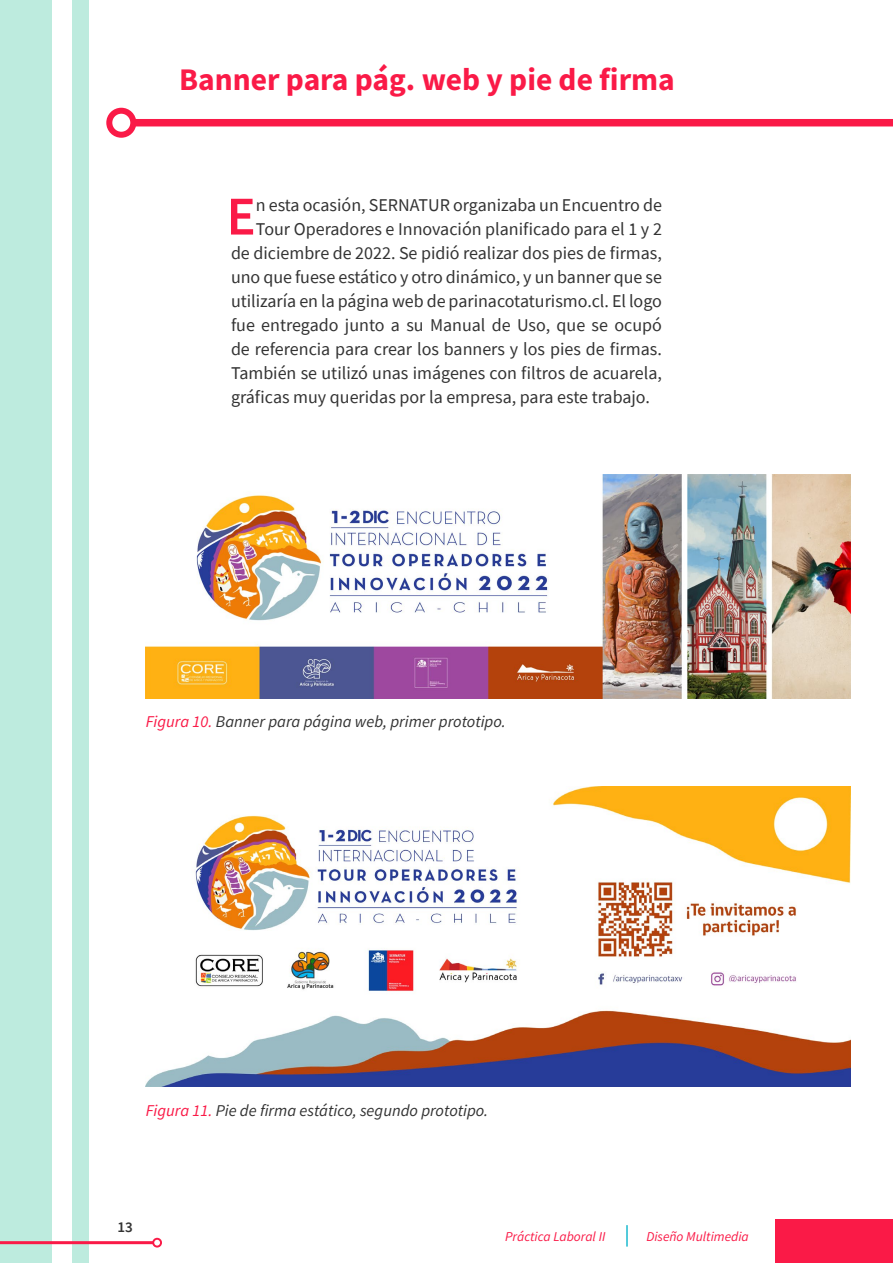
<style>
.page{position:relative;width:893px;height:1263px;background:#fff}
.page>*{position:absolute;margin:0;border:0;box-sizing:border-box;transform-origin:0 0}
.t1{font:600 54.75px "Source Sans Pro";color:#fa1a47}
.t2{font:700 31.5px "Source Sans Pro";color:#fa1a47}
.t3{font:18px "Source Sans Pro";color:#333}
.t4{font:italic 16.5px "Source Sans Pro";color:#333}
.t5{font:600 15px "Source Sans Pro";color:#333}
.t6{font:italic 13.5px "Source Sans Pro";color:#fa1a47}
.s1{color:#fa1a47}
</style>
<div class="page">
<div style="left:0;top:0;width:52px;height:1263px;background:#bdebde"></div>
<div style="left:72px;top:0;width:17px;height:1263px;background:#bdebde"></div>
<div style="left:775px;top:1220px;width:118px;height:43px;background:#fa1a47"></div>
<div style="left:133px;top:119px;width:760px;height:7px;background:#fa1a47"></div>
<div style="left:106px;top:108px;width:30px;height:30px;border:6px solid #fa1a47;border-radius:50%"></div>
<hr style="left:626px;top:1225px;width:2px;height:21px;background:#1cbacf">
<hr style="left:0;top:1241px;width:153px;height:3px;background:#fa1a47">
<div style="left:152px;top:1238px;width:10px;height:9px;border:2px solid #fa1a47;border-radius:50%"></div>
<img style="left:146px;top:475px;width:704px;height:224px">
<img style="left:146px;top:787px;width:704px;height:299px">
<h2 class="t2" style="left:179px;top:58px;width:497px">Banner para pág. web y pie de firma</h2>
<h1 class="t1" style="left:226px;top:182px;width:31px">E</h1>
<p class="t3" style="left:256px;top:193px;width:408px">n esta ocasión, SERNATUR organizaba un Encuentro de</p>
<p class="t3" style="left:256px;top:217px;width:408px">Tour Operadores e Innovación planificado para el 1 y 2</p>
<p class="t3" style="left:231px;top:241px;width:432px">de diciembre de 2022. Se pidió realizar dos pies de firmas,</p>
<p class="t3" style="left:231px;top:265px;width:432px">uno que fuese estático y otro dinámico, y un banner que se</p>
<p class="t3" style="left:231px;top:289px;width:432px">utilizaría en la página web de parinacotaturismo.cl. El logo</p>
<p class="t3" style="left:231px;top:313px;width:432px">fue entregado junto a su Manual de Uso, que se ocupó</p>
<p class="t3" style="left:231px;top:337px;width:432px">de referencia para crear los banners y los pies de firmas.</p>
<p class="t3" style="left:231px;top:361px;width:432px">También se utilizó unas imágenes con filtros de acuarela,</p>
<p class="t3" style="left:231px;top:385px;width:420px">gráficas muy queridas por la empresa, para este trabajo.</p>
<p class="t4" style="left:146px;top:711px;width:362px"><span class="s1">Figura 10.</span> Banner para página web, primer prototipo.</p>
<p class="t4" style="left:146px;top:1100px;width:344px"><span class="s1">Figura 11.</span> Pie de firma estático, segundo prototipo.</p>
<p class="t5" style="left:117px;top:1218px;width:17px">13</p>
<p class="t6" style="left:505px;top:1228px;width:102px">Práctica Laboral II</p>
<p class="t6" style="left:646px;top:1228px;width:104px">Diseño Multimedia</p>
</div>
